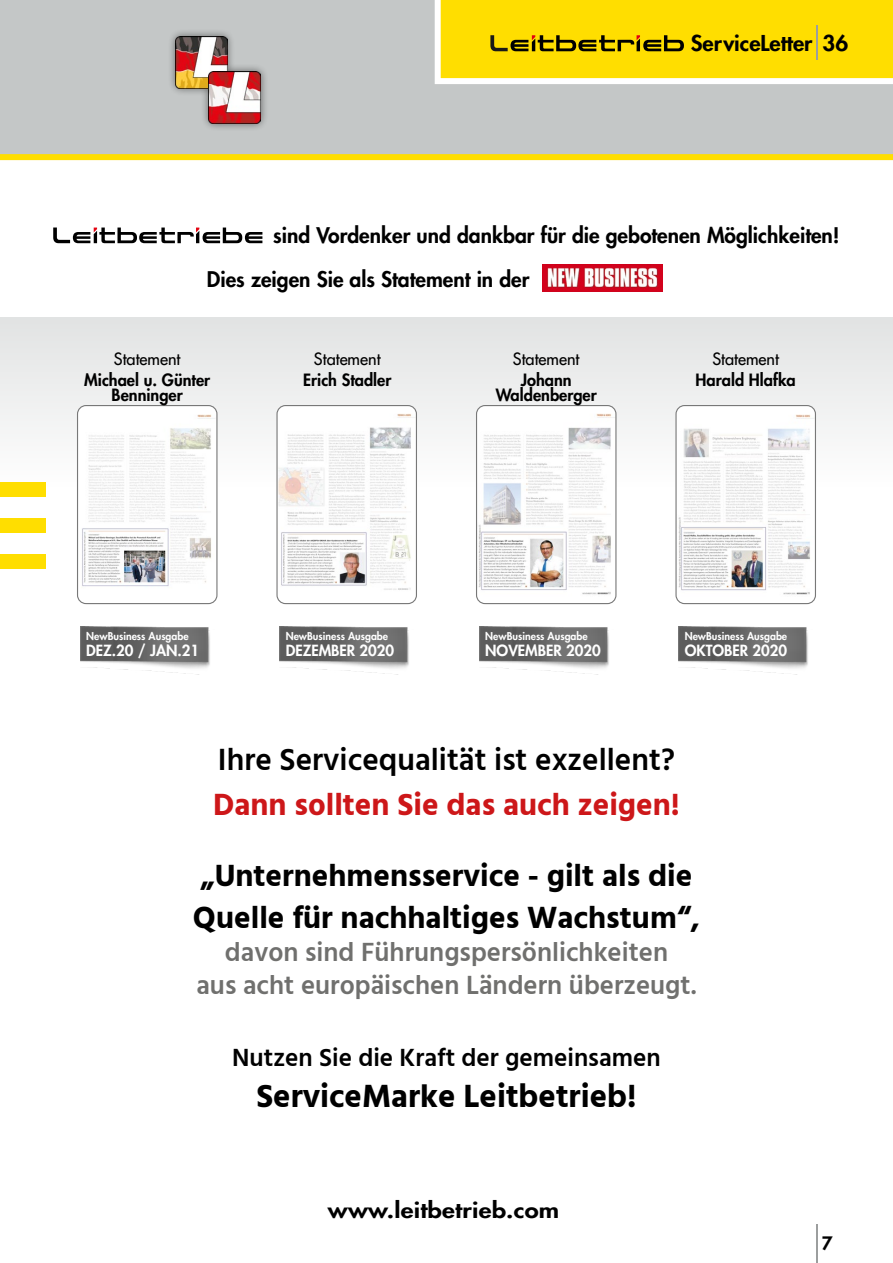
<style>
.page{position:relative;width:893px;height:1263px;background:#fff}
.page>*{position:absolute;margin:0;border:0;box-sizing:border-box;transform-origin:0 0}
.t1{font:700 33px "Hind";color:#000}
.t2{font:700 31.5px/42px "Hind";color:#000}
.t3{font:600 31.5px "Hind";color:#000}
.t4{font:700 31.5px "Hind";color:#cd1719}
.t5{font:600 27px/33px "Hind";color:#70706e;text-align:center}
.t6{font:600 25.5px "Hind";color:#000}
.t7{font:800 21.3px "Futura Std";letter-spacing:.01em;color:#000;scale:1.19 1}
.t8{font:800 21.3px "Futura Std";letter-spacing:.01em;color:#000;scale:1.05 1}
.t9{font:800 21px/43.7px "Futura Std";color:#000}
.t10{font:800 18px "Futura Std";color:#000;scale:1.05 1}
.t11{font:800 16.5px/15px "Futura Std";color:#000;text-align:center}
.t12{font:500 16.5px "Futura Std";color:#000}
.t13{font:800 15px "Futura Std";color:#fff}
.t14{font:800 10.5px "Futura Std";color:#fff}
</style>
<div class="page">
<div style="left:0;top:317px;width:893px;height:170px;background:linear-gradient(to bottom,#e1e3e3,#fdfefe)"></div>
<div style="left:0;top:0;width:893px;height:154px;background:#c4c7c7"></div>
<div style="left:0;top:154px;width:893px;height:6px;background:#ffde00"></div>
<div style="left:0;top:518px;width:46px;height:15px;background:#ffde00"></div>
<div style="left:0;top:482px;width:46px;height:15px;background:#ffde00"></div>
<div style="left:0;top:555px;width:46px;height:14px;background:#ffde00"></div>
<svg style="left:434px;top:0;width:459px;height:84px;background:#f6d914"></svg>
<hr style="left:816px;top:25px;width:2px;height:35px;background:#9c9e9e">
<hr style="left:816px;top:1224px;width:2px;height:39px;background:#9c9e9e">
<div style="left:167px;top:28px;width:102px;height:104px;background:#000;opacity:.5"></div>
<img style="left:175px;top:37px;width:52px;height:52px">
<img style="left:208px;top:71px;width:53px;height:53px">
<svg style="left:53px;top:227px;width:209px;height:16px"></svg>
<img style="left:542px;top:264px;width:120px;height:28px">
<img style="left:676px;top:406px;width:139px;height:197px">
<div style="left:675px;top:405px;width:141px;height:199px;border:1px solid #787878;border-radius:9px"></div>
<img style="left:679px;top:626px;width:129px;height:48px">
<img style="left:78px;top:406px;width:139px;height:197px">
<div style="left:77px;top:405px;width:140px;height:199px;border:1px solid #787878;border-radius:9px"></div>
<img style="left:80px;top:626px;width:130px;height:48px">
<img style="left:476px;top:406px;width:140px;height:197px">
<div style="left:476px;top:405px;width:140px;height:199px;border:1px solid #787878;border-radius:9px"></div>
<img style="left:479px;top:626px;width:130px;height:48px">
<img style="left:277px;top:406px;width:139px;height:198px">
<div style="left:276px;top:405px;width:141px;height:199px;border:1px solid #787878;border-radius:9px"></div>
<img style="left:280px;top:626px;width:129px;height:48px">
<p class="t8" style="left:691px;top:30px;width:152px">ServiceLetter 36</p>
<p class="t9" style="left:207px;top:214px;width:634px;text-indent:66px">sind Vordenker und dankbar für die gebotenen Möglichkeiten!<br>Dies zeigen Sie als Statement in der</p>
<p class="t12" style="left:114px;top:349px;width:68px">Statement</p>
<p class="t11" style="left:84px;top:372px;width:127px">Michael u. Günter<br>Benninger</p>
<p class="t12" style="left:314px;top:349px;width:68px">Statement</p>
<p class="t11" style="left:303px;top:372px;width:90px">Erich Stadler</p>
<p class="t12" style="left:513px;top:349px;width:68px">Statement</p>
<p class="t11" style="left:496px;top:372px;width:103px">Johann<br>Waldenberger</p>
<p class="t12" style="left:712px;top:349px;width:68px">Statement</p>
<p class="t11" style="left:696px;top:372px;width:102px">Harald Hlafka</p>
<p class="t14" style="left:86px;top:630px;width:104px">NewBusiness Ausgabe</p>
<p class="t13" style="left:86px;top:641px;width:115px">DEZ.20 / JAN.21</p>
<p class="t14" style="left:286px;top:630px;width:104px">NewBusiness Ausgabe</p>
<p class="t13" style="left:286px;top:641px;width:110px">DEZEMBER 2020</p>
<p class="t14" style="left:485px;top:630px;width:104px">NewBusiness Ausgabe</p>
<p class="t13" style="left:485px;top:641px;width:117px">NOVEMBER 2020</p>
<p class="t14" style="left:685px;top:630px;width:104px">NewBusiness Ausgabe</p>
<p class="t13" style="left:685px;top:641px;width:104px">OKTOBER 2020</p>
<h2 class="t3" style="left:218px;top:741px;width:459px">Ihre Servicequalität ist exzellent?</h2>
<h2 class="t4" style="left:213px;top:786px;width:468px">Dann sollten Sie das auch zeigen!</h2>
<h2 class="t2" style="left:193px;top:854px;width:509px">„Unternehmensservice - gilt als die<br>Quelle für nachhaltiges Wachstum“,</h2>
<p class="t5" style="left:196px;top:935px;width:502px">davon sind Führungspersönlichkeiten<br>aus acht europäischen Ländern überzeugt.</p>
<p class="t6" style="left:232px;top:1042px;width:430px">Nutzen Sie die Kraft der gemeinsamen</p>
<h1 class="t1" style="left:256px;top:1076px;width:382px">ServiceMarke Leitbetrieb!</h1>
<p class="t7" style="left:328px;top:1197px;width:196px">www.leitbetrieb.com</p>
<p class="t10" style="left:822px;top:1232px;width:12px">7</p>
</div>
